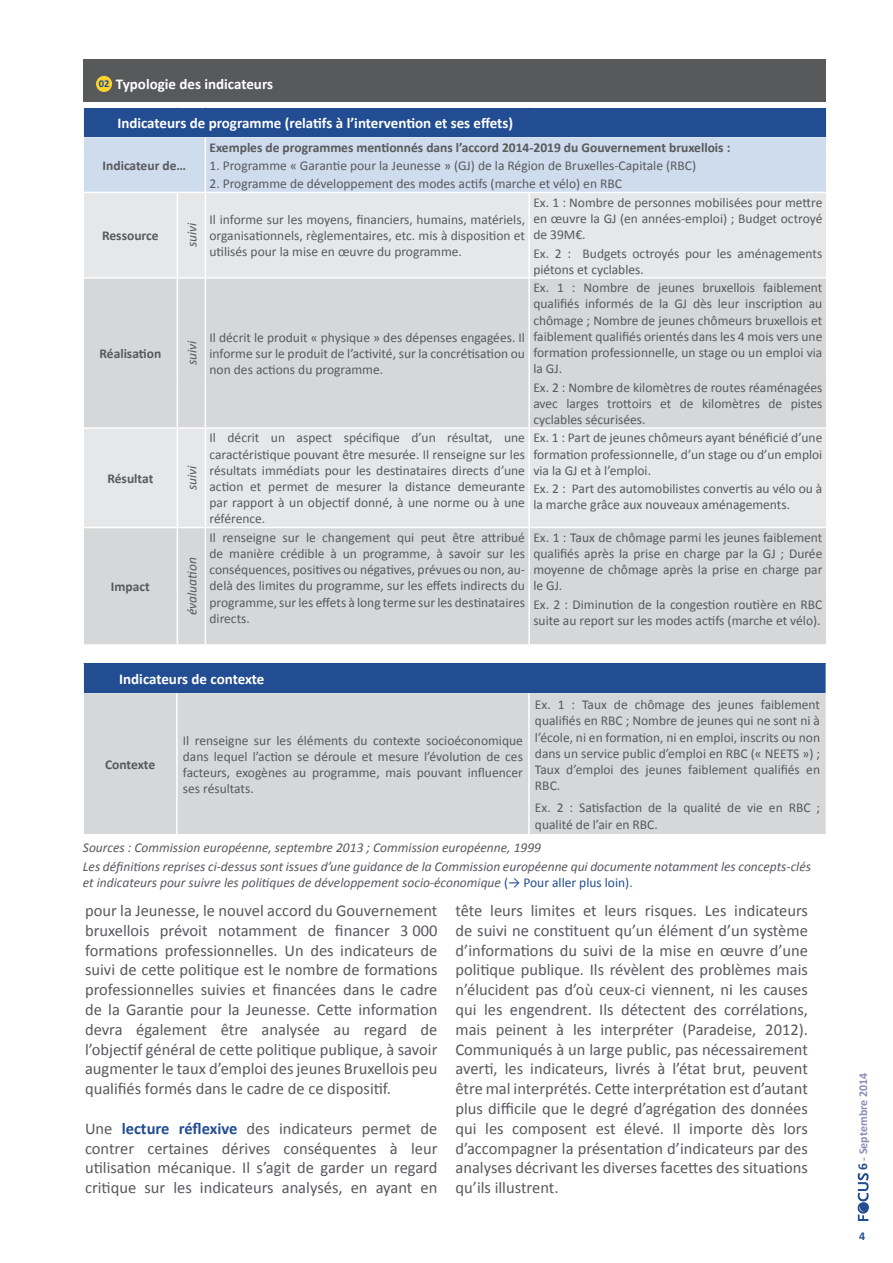
<style>
.page{position:relative;width:893px;height:1263px;background:#fff}
.page>*{position:absolute;margin:0;border:0;box-sizing:border-box;transform-origin:0 0}
.Article___Paragraphe{font:16.5px/19.8px "Calibri";color:#58595b;text-align:justify}
.Article___Titre_entê{font:700 15px "Calibri";color:#fff}
.Article___Titre_Méth{font:700 15px "Calibri";color:#fff}
.t1{font:13.5px/16.2px "Calibri";color:#58595b;text-align:justify}
.t2{font:italic 13.5px/16.2px "Calibri";color:#58595b}
.t3{font:700 13.5px "Calibri";color:#58595b}
.t4{font:700 12px "Calibri";color:#8990bc}
.t5{font:700 12px "Calibri";color:#224d92}
.t6{font:700 10.5px "Calibri";color:#224d92}
.s1{font-style:normal;color:#224d92}
.s2{font-style:normal}
.s3{font-weight:700;color:#224d92}
.s4{font-size:13.5px;color:#224d92}
</style>
<div class="page">
<svg style="left:858px;top:1173px;width:11px;height:48px"></svg>
<div style="left:860px;top:1202px;width:9px;height:9px;background:#224d92;border-radius:50%"></div>
<div style="left:84px;top:193px;width:742px;height:84px;background:#e6e7e8"></div>
<svg style="left:84px;top:279px;width:742px;height:365px;background:#d9dbdc"></svg>
<hr style="left:528px;top:193px;width:2px;height:50px;background:#fff">
<hr style="left:528px;top:243px;width:2px;height:34px;background:#fff">
<hr style="left:528px;top:279px;width:2px;height:98px;background:#fff">
<hr style="left:528px;top:377px;width:2px;height:50px;background:#fff">
<hr style="left:528px;top:429px;width:2px;height:50px;background:#fff">
<hr style="left:528px;top:479px;width:2px;height:48px;background:#fff">
<hr style="left:528px;top:528px;width:2px;height:66px;background:#fff">
<hr style="left:528px;top:594px;width:2px;height:50px;background:#fff">
<hr style="left:177px;top:193px;width:1px;height:50px;background:#fff">
<hr style="left:205px;top:193px;width:1px;height:50px;background:#fff">
<hr style="left:177px;top:243px;width:1px;height:34px;background:#fff">
<hr style="left:205px;top:243px;width:1px;height:34px;background:#fff">
<hr style="left:177px;top:279px;width:1px;height:98px;background:#fff">
<hr style="left:205px;top:279px;width:1px;height:98px;background:#fff">
<hr style="left:177px;top:377px;width:1px;height:50px;background:#fff">
<hr style="left:205px;top:377px;width:1px;height:50px;background:#fff">
<hr style="left:177px;top:429px;width:1px;height:50px;background:#fff">
<hr style="left:205px;top:429px;width:1px;height:50px;background:#fff">
<hr style="left:177px;top:479px;width:1px;height:48px;background:#fff">
<hr style="left:205px;top:479px;width:1px;height:48px;background:#fff">
<hr style="left:177px;top:528px;width:1px;height:66px;background:#fff">
<hr style="left:205px;top:528px;width:1px;height:66px;background:#fff">
<hr style="left:177px;top:594px;width:1px;height:50px;background:#fff">
<hr style="left:205px;top:594px;width:1px;height:50px;background:#fff">
<hr style="left:84px;top:427px;width:93px;height:2px;background:#fff">
<hr style="left:177px;top:427px;width:28px;height:2px;background:#fff">
<hr style="left:205px;top:427px;width:324px;height:2px;background:#fff">
<hr style="left:84px;top:527px;width:93px;height:1px;background:#fff">
<svg style="left:177px;top:527px;width:28px;height:1px"></svg>
<hr style="left:205px;top:527px;width:324px;height:1px;background:#fff">
<hr style="left:529px;top:427px;width:297px;height:2px;background:#fff">
<hr style="left:529px;top:527px;width:297px;height:1px;background:#fff">
<svg style="left:84px;top:107px;width:743px;height:85px;background:#94abce"></svg>
<div style="left:83px;top:663px;width:743px;height:30px;background:#224d92"></div>
<div style="left:84px;top:693px;width:742px;height:141px;background:#d5d7d8"></div>
<hr style="left:176px;top:693px;width:2px;height:103px;background:#fff">
<hr style="left:176px;top:796px;width:2px;height:38px;background:#fff">
<hr style="left:528px;top:693px;width:2px;height:103px;background:#fff">
<hr style="left:528px;top:796px;width:2px;height:38px;background:#fff">
<hr style="left:83px;top:663px;width:1px;height:30px;background:#fff">
<div style="left:83px;top:60px;width:743px;height:42px;background:#58595b"></div>
<div style="left:96px;top:76px;width:16px;height:16px;background:#ffd32d;border-radius:50%"></div>
<p class="t6" style="left:99px;top:77px;width:12px">02</p>
<p class="Article___Titre_entê" style="left:116px;top:74px;width:159px">Typologie des indicateurs</p>
<p class="Article___Titre_entê" style="left:117px;top:113px;width:397px">Indicateurs de programme (relatifs à l’intervention et ses effets)</p>
<p class="t3" style="left:103px;top:157px;width:85px">Indicateur de…</p>
<p class="t3" style="left:210px;top:138px;width:522px">Exemples de programmes mentionnés dans l’accord 2014-2019 du Gouvernement bruxellois :</p>
<p class="t1" style="left:210px;top:157px;width:488px">1. Programme « Garantie pour la Jeunesse » (GJ) de la Région de Bruxelles-Capitale (RBC)</p>
<p class="t1" style="left:210px;top:176px;width:414px">2. Programme de développement des modes actifs (marche et vélo) en RBC</p>
<p class="t3" style="left:102px;top:227px;width:58px">Ressource</p>
<p class="t2" style="left:183px;top:247px;width:26px;rotate:-90deg">suivi</p>
<p class="t1" style="left:210px;top:211px;width:317px">Il informe sur les moyens, financiers, humains, matériels, organisationnels, règlementaires, etc. mis à disposition et utilisés pour la mise en œuvre du programme.</p>
<p class="t3" style="left:99px;top:345px;width:63px">Réalisation</p>
<p class="t2" style="left:183px;top:365px;width:26px;rotate:-90deg">suivi</p>
<p class="t1" style="left:210px;top:329px;width:317px">Il décrit le produit « physique » des dépenses engagées. Il informe sur le produit de l’activité, sur la concrétisation ou non des actions du programme.</p>
<p class="t1" style="left:533px;top:194px;width:291px">Ex. 1 : Nombre de personnes mobilisées pour mettre en œuvre la GJ (en années-emploi) ; Budget octroyé de 39M€.</p>
<p class="t1" style="left:533px;top:245px;width:291px">Ex. 2 : Budgets octroyés pour les aménagements piétons et cyclables.</p>
<p class="t1" style="left:533px;top:280px;width:291px">Ex. 1 : Nombre de jeunes bruxellois faiblement qualifiés informés de la GJ dès leur inscription au chômage ; Nombre de jeunes chômeurs bruxellois et faiblement qualifiés orientés dans les 4 mois vers une formation professionnelle, un stage ou un emploi via la GJ.</p>
<p class="t1" style="left:533px;top:379px;width:291px">Ex. 2 : Nombre de kilomètres de routes réaménagées avec larges trottoirs et de kilomètres de pistes cyclables sécurisées.</p>
<p class="t3" style="left:107px;top:470px;width:47px">Résultat</p>
<p class="t2" style="left:183px;top:490px;width:26px;rotate:-90deg">suivi</p>
<p class="t3" style="left:111px;top:578px;width:40px">Impact</p>
<p class="t2" style="left:183px;top:615px;width:59px;rotate:-90deg">évaluation</p>
<p class="t1" style="left:210px;top:430px;width:317px">Il décrit un aspect spécifique d’un résultat, une caractéristique pouvant être mesurée. Il renseigne sur les résultats immédiats pour les destinataires directs d’une action et permet de mesurer la distance demeurante par rapport à un objectif donné, à une norme ou à une référence.</p>
<p class="t1" style="left:533px;top:430px;width:291px">Ex. 1 : Part de jeunes chômeurs ayant bénéficié d’une formation professionnelle, d’un stage ou d’un emploi via la GJ et à l’emploi.</p>
<p class="t1" style="left:533px;top:481px;width:291px">Ex. 2 : Part des automobilistes convertis au vélo ou à la marche grâce aux nouveaux aménagements.</p>
<p class="t1" style="left:210px;top:529px;width:317px">Il renseigne sur le changement qui peut être attribué de manière crédible à un programme, à savoir sur les conséquences, positives ou négatives, prévues ou non, au&shy;delà des limites du programme, sur les effets indirects du programme, sur les effets à long terme sur les destinataires directs.</p>
<p class="t1" style="left:533px;top:529px;width:291px">Ex. 1 : Taux de chômage parmi les jeunes faiblement qualifiés après la prise en charge par la GJ ; Durée moyenne de chômage après la prise en charge par le GJ.</p>
<p class="t1" style="left:533px;top:596px;width:291px">Ex. 2 : Diminution de la congestion routière en RBC suite au report sur les modes actifs (marche et vélo).</p>
<p class="Article___Titre_Méth" style="left:119px;top:669px;width:147px">Indicateurs de contexte</p>
<p class="t1" style="left:535px;top:697px;width:287px">Ex. 1 : Taux de chômage des jeunes faiblement qualifiés en RBC ; Nombre de jeunes qui ne sont ni à l’école, ni en formation, ni en emploi, inscrits ou non dans un service public d’emploi en RBC (« NEETS ») ; Taux d’emploi des jeunes faiblement qualifiés en RBC.</p>
<p class="t1" style="left:535px;top:800px;width:287px">Ex. 2 : Satisfaction de la qualité de vie en RBC ; qualité de l’air en RBC.</p>
<p class="t2" style="left:83px;top:839px;width:460px">Sources : Commission européenne, septembre 2013 ; Commission européenne, 1999</p>
<p class="t2" style="left:83px;top:858px;width:730px">Les définitions reprises ci-dessus sont issues d’une guidance de la Commission européenne qui documente notamment les concepts-clés et indicateurs pour suivre les politiques de développement socio-économique <span class="s1">(→ Pour aller plus loin)</span><span class="s2">.</span></p>
<p class="t1" style="left:183px;top:732px;width:342px">Il renseigne sur les éléments du contexte socioéconomique dans lequel l’action se déroule et mesure l’évolution de ces facteurs, exogènes au programme, mais pouvant influencer ses résultats.</p>
<p class="t3" style="left:105px;top:756px;width:52px">Contexte</p>
<p class="Article___Paragraphe" style="left:85px;top:901px;width:354px">pour la Jeunesse, le nouvel accord du Gouvernement bruxellois prévoit notamment de financer 3 000 formations professionnelles. Un des indicateurs de suivi de cette politique est le nombre de formations professionnelles suivies et financées dans le cadre de la Garantie pour la Jeunesse. Cette information devra également être analysée au regard de l’objectif général de cette politique publique, à savoir augmenter le taux d’emploi des jeunes Bruxellois peu qualifiés formés dans le cadre de ce dispositif.</p>
<p class="Article___Paragraphe" style="left:85px;top:1118px;width:354px">Une <span class="s3">lecture réflexive</span> des indicateurs permet de contrer certaines dérives conséquentes à leur utilisation mécanique. Il s’agit de garder un regard critique sur les indicateurs analysés, en ayant en</p>
<p class="Article___Paragraphe" style="left:455px;top:901px;width:354px">tête leurs limites et leurs risques. Les indicateurs de suivi ne constituent qu’un élément d’un système d’informations du suivi de la mise en œuvre d’une politique publique. Ils révèlent des problèmes mais n’élucident pas d’où ceux-ci viennent, ni les causes qui les engendrent. Ils détectent des corrélations, mais peinent à les interpréter (Paradeise, 2012).<br>Communiqués à un large public, pas nécessairement averti, les indicateurs, livrés à l’état brut, peuvent être mal interprétés. Cette interprétation est d’autant plus difficile que le degré d’agrégation des données qui les composent est élevé. Il importe dès lors d’accompagner la présentation d’indicateurs par des analyses décrivant les diverses facettes des situations qu’ils illustrent.</p>
<p class="t4" style="left:855px;top:1170px;width:99px;rotate:-90deg"><span class="s4">6</span> - Septembre 2014</p>
<p class="t5" style="left:859px;top:1228px;width:8px">4</p>
</div>
